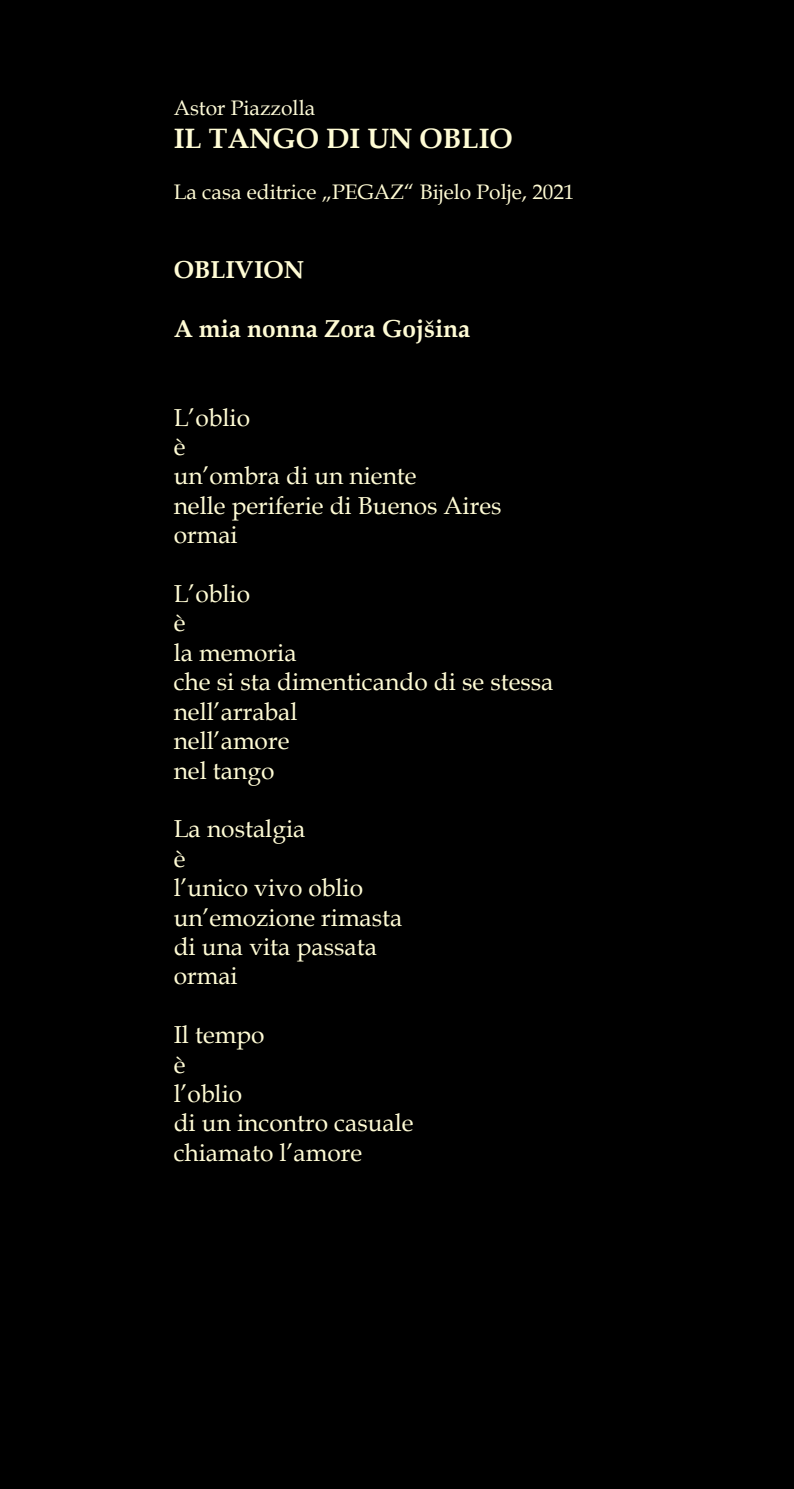
<style>
.page{position:relative;width:794px;height:1489px;background:#fff}
.page>*{position:absolute;margin:0;border:0;box-sizing:border-box;transform-origin:0 0}
.t1{font:700 28px "Book Antiqua";color:#fffcd5}
.t2{font:24.5px/29.4px "Book Antiqua";color:#fffcd5}
.t3{font:700 24.5px "Book Antiqua";color:#fffcd5}
.t4{font:21px "Book Antiqua";color:#fffcd5}
.t5{font:21px "Book Antiqua";color:#fdfad7}
</style>
<div class="page">
<div style="left:0;top:0;width:794px;height:1488px;background:#000"></div>
<p class="t5" style="left:174px;top:93px;width:143px">Astor Piazzolla</p>
<p class="t1" style="left:174px;top:119px;width:341px">IL TANGO DI UN OBLIO</p>
<p class="t4" style="left:174px;top:177px;width:402px">La casa editrice „PEGAZ“ Bijelo Polje, 2021</p>
<p class="t3" style="left:174px;top:253px;width:132px">OBLIVION</p>
<p class="t3" style="left:174px;top:312px;width:298px">A mia nonna Zora Gojšina</p>
<p class="t2" style="left:174px;top:402px;width:329px">L’oblio<br>è<br>un’ombra di un niente<br>nelle periferie di Buenos Aires ormai</p>
<p class="t2" style="left:174px;top:578px;width:381px">L’oblio<br>è<br>la memoria<br>che si sta dimenticando di se stessa nell’arrabal<br>nell’amore<br>nel tango</p>
<p class="t2" style="left:174px;top:813px;width:230px">La nostalgia<br>è<br>l’unico vivo oblio un’emozione rimasta di una vita passata ormai</p>
<p class="t2" style="left:174px;top:1019px;width:241px">Il tempo<br>è<br>l’oblio<br>di un incontro casuale chiamato l’amore</p>
</div>
